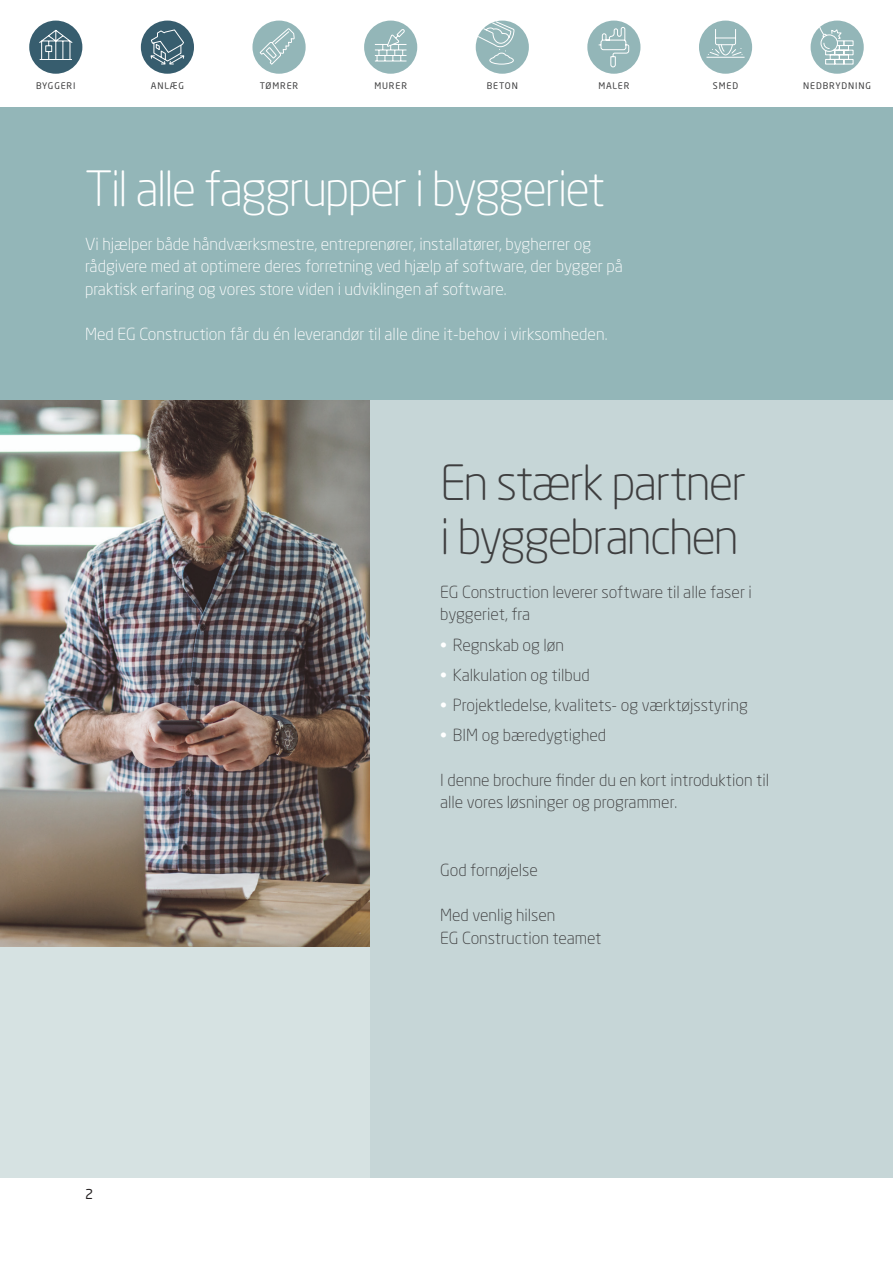
<style>
.page{position:relative;width:893px;height:1263px;background:#fff}
.page>*{position:absolute;margin:0;border:0;box-sizing:border-box;transform-origin:0 0}
.Overskrift_1{font:300 48px/54px "Neo Sans Std";letter-spacing:-.04em;color:#3e3e3f}
.Overskrift_1-2{font:300 48px "Neo Sans Std";letter-spacing:-.045em;color:#fff}
.Brødtekst{font:300 16.5px/22.5px "Neo Sans Std";color:#3e3e3f}
.Brødtekst-2{font:300 16.5px/22.5px "Neo Sans Std";color:#fff}
.t1{font:13.5px "Neo Sans Std";color:#231f20}
.t2{font:9px "Neo Sans Std";letter-spacing:.1em;color:#3e3e3f}
.s1{color:#fff}
</style>
<div class="page">
<div style="left:0;top:0;width:893px;height:401px;background:#93b6b8"></div>
<div style="left:0;top:401px;width:893px;height:777px;background:#c6d6d7"></div>
<hr style="left:892px;top:401px;width:1px;height:777px;background:#3e3e3f">
<div style="left:0;top:401px;width:370px;height:777px;background:#d6e2e2"></div>
<img style="left:0;top:401px;width:370px;height:546px">
<div style="left:0;top:0;width:893px;height:106px;background:#fff"></div>
<div style="left:587px;top:21px;width:53px;height:53px;background:#93b6b8;border-radius:50%"></div>
<svg style="left:598px;top:27px;width:32px;height:41px"></svg>
<div style="left:364px;top:21px;width:53px;height:53px;background:#93b6b8;border-radius:50%"></div>
<svg style="left:374px;top:29px;width:33px;height:33px"></svg>
<div style="left:29px;top:21px;width:53px;height:53px;background:#375d6e;border-radius:50%"></div>
<svg style="left:39px;top:29px;width:34px;height:31px"></svg>
<div style="left:141px;top:21px;width:53px;height:53px;background:#375d6e;border-radius:50%"></div>
<svg style="left:150px;top:29px;width:35px;height:36px"></svg>
<div style="left:811px;top:21px;width:53px;height:53px;background:#93b6b8;border-radius:50%"></div>
<svg style="left:818px;top:25px;width:36px;height:40px"></svg>
<div style="left:476px;top:21px;width:53px;height:53px;background:#93b6b8;border-radius:50%"></div>
<svg style="left:477px;top:20px;width:38px;height:45px"></svg>
<div style="left:252px;top:21px;width:54px;height:53px;background:#93b6b8;border-radius:50%"></div>
<svg style="left:259px;top:27px;width:36px;height:39px"></svg>
<div style="left:699px;top:21px;width:53px;height:53px;background:#93b6b8;border-radius:50%"></div>
<svg style="left:706px;top:28px;width:39px;height:30px"></svg>
<p class="t2" style="left:36px;top:80px;width:41px">BYGGERI</p>
<p class="t2" style="left:151px;top:80px;width:35px">ANLÆG</p>
<p class="t2" style="left:260px;top:80px;width:40px">TØMRER</p>
<p class="t2" style="left:374px;top:80px;width:34px">MURER</p>
<p class="t2" style="left:487px;top:80px;width:33px">BETON</p>
<p class="t2" style="left:598px;top:80px;width:33px">MALER</p>
<p class="t2" style="left:713px;top:80px;width:27px">SMED</p>
<p class="t2" style="left:803px;top:80px;width:69px">NEDBRYDNING</p>
<p class="Overskrift_1-2" style="left:85px;top:160px;width:522px">Til alle faggrupper i byggeriet</p>
<p class="Brødtekst-2" style="left:85px;top:232px;width:539px">Vi hjælper både håndværksmestre, entreprenører, installatører, bygherrer og rådgivere med at optimere deres forretning ved hjælp af software, der bygger på praktisk erfaring og vores store viden i udviklingen af software.</p>
<p class="Brødtekst-2" style="left:85px;top:322px;width:524px">Med EG Construction får du én leverandør til alle dine it-behov i virksomheden.</p>
<p class="Overskrift_1" style="left:440px;top:455px;width:308px">En stærk partner i byggebranchen</p>
<p class="Brødtekst" style="left:440px;top:580px;width:313px">EG Construction leverer software til alle faser i byggeriet, fra</p>
<p class="Brødtekst" style="left:440px;top:633px;width:126px"><span class="s1">•</span> Regnskab og løn</p>
<p class="Brødtekst" style="left:440px;top:663px;width:151px"><span class="s1">•</span> Kalkulation og tilbud</p>
<p class="Brødtekst" style="left:440px;top:693px;width:309px"><span class="s1">•</span> Projektledelse, kvalitets- og værktøjsstyring</p>
<p class="Brødtekst" style="left:440px;top:723px;width:167px"><span class="s1">•</span> BIM og bæredygtighed</p>
<p class="Brødtekst" style="left:440px;top:768px;width:331px">I denne brochure finder du en kort introduktion til alle vores løsninger og programmer.</p>
<p class="t1" style="left:85px;top:1185px;width:10px">2</p>
<p class="Brødtekst" style="left:440px;top:858px;width:99px">God fornøjelse</p>
<p class="Brødtekst" style="left:440px;top:903px;width:117px">Med venlig hilsen</p>
<p class="Brødtekst" style="left:440px;top:926px;width:163px">EG Construction teamet</p>
</div>
